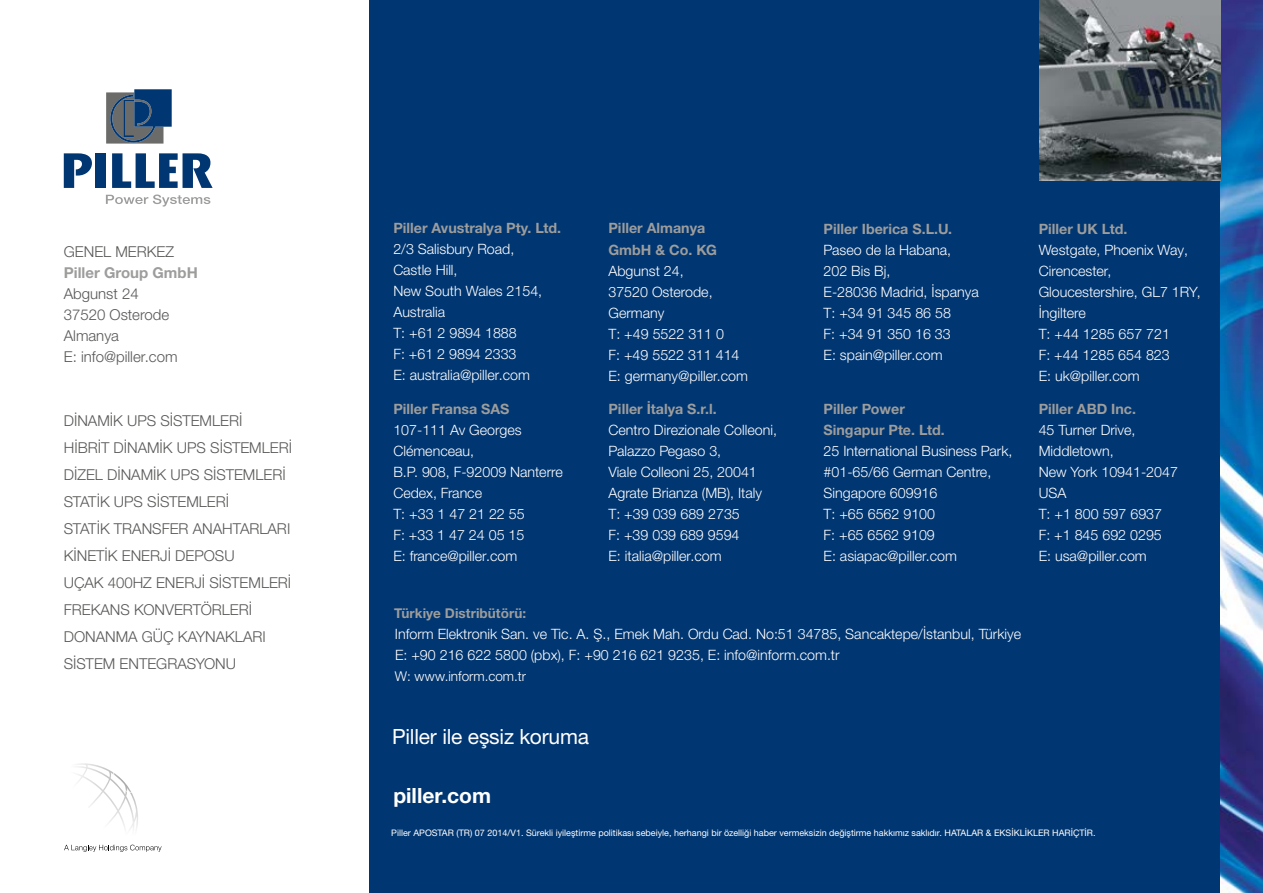
<style>
.page{position:relative;width:1263px;height:893px;background:#fff}
.page>*{position:absolute;margin:0;border:0;box-sizing:border-box;transform-origin:0 0}
.t1{font:21px "Helvetica Neue LTW1 G";letter-spacing:-.01em;color:#fff}
.t2{font:700 21px "Helvetica Neue LTW1 G";color:#fff}
.t3{font:300 15px/27px "Helvetica Neue LTW1 G";color:#575756}
.t4{font:700 15px "Helvetica Neue LTW1 G";color:#9d9d9c}
.t5{font:300 14.25px/21px "Helvetica Neue LTW1 G";color:#fff}
.t6{font:700 14.25px/21px "Helvetica Neue LTW1 G";color:#9d9d9c}
.t7{font:700 13.5px "Helvetica Neue LTW1 G";letter-spacing:.005em;color:#9d9d9c}
.t8{font:300 13.5px "Helvetica Neue LTW1 G";color:#fff}
.t9{font:9px "Helvetica Neue LTW1 G";color:#fff}
</style>
<div class="page">
<div style="left:370px;top:0;width:893px;height:893px;background:#003671"></div>
<img style="left:1220px;top:0;width:43px;height:893px">
<img style="left:1040px;top:0;width:180px;height:181px">
<img style="left:66px;top:763px;width:72px;height:82px">
<svg style="left:64px;top:845px;width:98px;height:7px"></svg>
<svg style="left:64px;top:153px;width:28px;height:35px"></svg>
<div style="left:96px;top:153px;width:10px;height:35px;background:#003671"></div>
<svg style="left:112px;top:153px;width:101px;height:35px"></svg>
<svg style="left:106px;top:195px;width:104px;height:12px"></svg>
<svg style="left:106px;top:89px;width:66px;height:55px;background:#4a627c"></svg>
<p class="t3" style="left:64px;top:238px;width:112px">GENEL MERKEZ</p>
<p class="t4" style="left:64px;top:264px;width:135px">Piller Group GmbH</p>
<p class="t3" style="left:64px;top:283px;width:115px;line-height:21px">Abgunst 24<br>37520 Osterode<br>Almanya<br>E: info@piller.com</p>
<p class="t3" style="left:64px;top:407px;width:230px">DİNAMİK UPS SİSTEMLERİ<br>HİBRİT DİNAMİK UPS SİSTEMLERİ<br>DİZEL DİNAMİK UPS SİSTEMLERİ<br>STATİK UPS SİSTEMLERİ<br>STATİK TRANSFER ANAHTARLARI<br>KİNETİK ENERJİ DEPOSU<br>UÇAK 400HZ ENERJİ SİSTEMLERİ<br>FREKANS KONVERTÖRLERİ<br>DONANMA GÜÇ KAYNAKLARI<br>SİSTEM ENTEGRASYONU</p>
<p class="t6" style="left:393px;top:218px;width:169px">Piller Avustralya Pty. Ltd.</p>
<p class="t5" style="left:393px;top:239px;width:150px">2/3 Salisbury Road,<br>Castle Hill,<br>New South Wales 2154,<br>Australia<br>T: +61 2 9894 1888<br>F: +61 2 9894 2333<br>E: australia@piller.com</p>
<p class="t6" style="left:393px;top:399px;width:118px">Piller Fransa SAS</p>
<p class="t5" style="left:393px;top:420px;width:171px">107-111 Av Georges<br>Clémenceau,<br>B.P. 908, F-92009 Nanterre<br>Cedex, France<br>T: +33 1 47 21 22 55<br>F: +33 1 47 24 05 15<br>E: france@piller.com</p>
<p class="t6" style="left:608px;top:218px;width:110px">Piller Almanya<br>GmbH &amp; Co. KG</p>
<p class="t5" style="left:608px;top:260px;width:141px">Abgunst 24,<br>37520 Osterode,<br>Germany<br>T: +49 5522 311 0<br>F: +49 5522 311 414<br>E: germany@piller.com</p>
<p class="t6" style="left:608px;top:399px;width:110px">Piller İtalya S.r.l.</p>
<p class="t5" style="left:608px;top:420px;width:170px">Centro Direzionale Colleoni,<br>Palazzo Pegaso 3,<br>Viale Colleoni 25, 20041<br>Agrate Brianza (MB), Italy<br>T: +39 039 689 2735<br>F: +39 039 689 9594<br>E: italia@piller.com</p>
<p class="t6" style="left:823px;top:218px;width:130px">Piller Iberica S.L.U.</p>
<p class="t5" style="left:823px;top:239px;width:157px">Paseo de la Habana,<br>202 Bis Bj,<br>E-28036 Madrid, İspanya<br>T: +34 91 345 86 58<br>F: +34 91 350 16 33<br>E: spain@piller.com</p>
<p class="t6" style="left:823px;top:399px;width:123px">Piller Power<br>Singapur Pte. Ltd.</p>
<p class="t5" style="left:823px;top:441px;width:190px">25 International Business Park, #01-65/66 German Centre,<br>Singapore 609916<br>T: +65 6562 9100<br>F: +65 6562 9109<br>E: asiapac@piller.com</p>
<p class="t7" style="left:394px;top:605px;width:133px">Türkiye Distribütörü:</p>
<p class="t5" style="left:395px;top:623px;width:628px">Inform Elektronik San. ve Tic. A. Ş., Emek Mah. Ordu Cad. No:51 34785, Sancaktepe/İstanbul, Türkiye<br>E: +90 216 622 5800 (pbx), F: +90 216 621 9235, E: info@inform.com.tr</p>
<p class="t8" style="left:395px;top:668px;width:133px">W: www.inform.com.tr</p>
<p class="t6" style="left:1039px;top:218px;width:90px">Piller UK Ltd.</p>
<p class="t5" style="left:1039px;top:239px;width:164px">Westgate, Phoenix Way,<br>Cirencester,<br>Gloucestershire, GL7 1RY,<br>İngiltere<br>T: +44 1285 657 721<br>F: +44 1285 654 823<br>E: uk@piller.com</p>
<p class="t6" style="left:1039px;top:399px;width:99px">Piller ABD Inc.</p>
<p class="t5" style="left:1039px;top:420px;width:141px">45 Turner Drive,<br>Middletown,<br>New York 10941-2047<br>USA<br>T: +1 800 597 6937<br>F: +1 845 692 0295<br>E: usa@piller.com</p>
<h1 class="t1" style="left:392px;top:723px;width:198px">Piller ile eşsiz koruma</h1>
<h1 class="t2" style="left:393px;top:782px;width:99px">piller.com</h1>
<p class="t9" style="left:391px;top:827px;width:706px">Piller APOSTAR (TR) 07 2014/V1. Sürekli iyileştirme politikası sebeiyle, herhangi bir özelliği haber vermeksizin değiştirme hakkımız saklıdır. HATALAR &amp; EKSİKLİKLER HARİÇTİR.</p>
</div>
